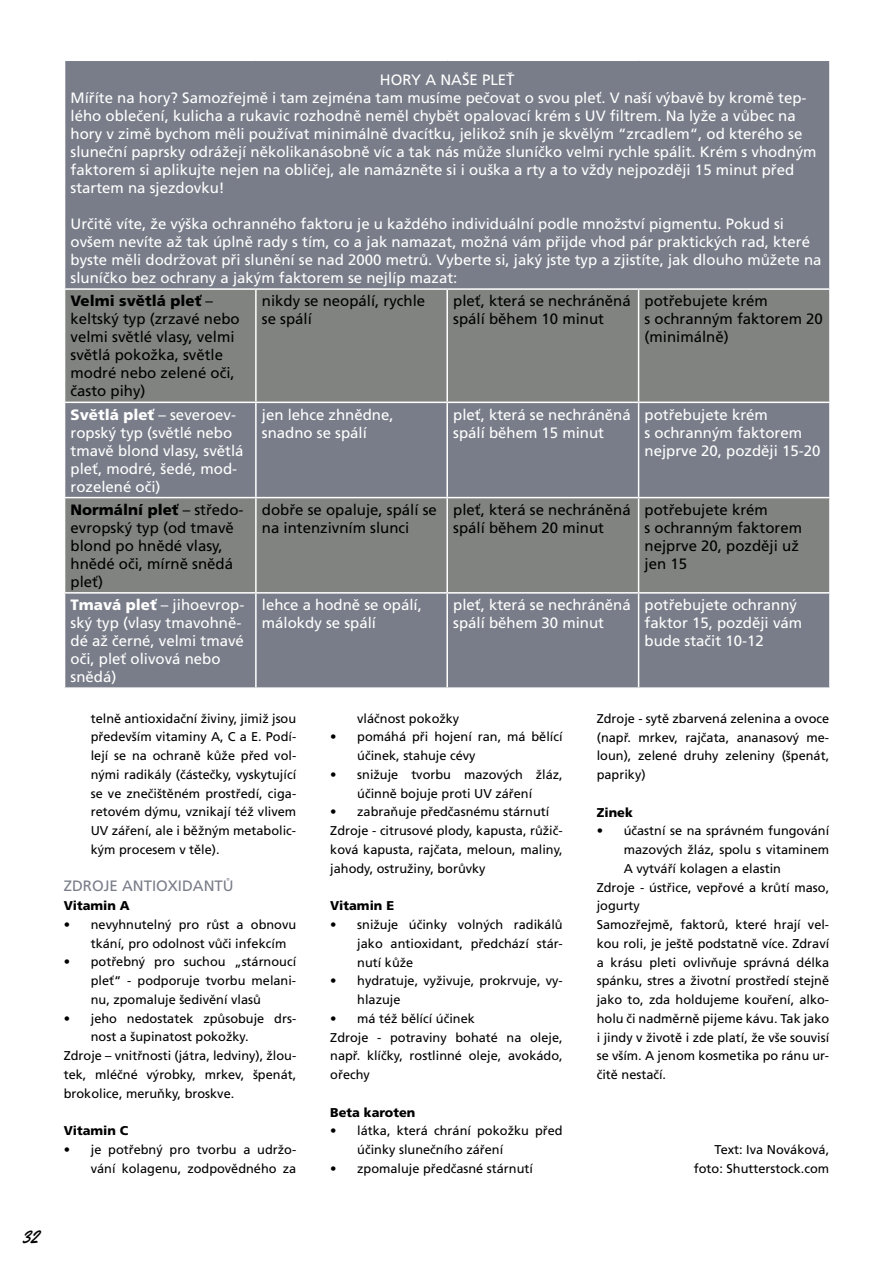
<style>
.page{position:relative;width:893px;height:1263px;background:#fff}
.page>*{position:absolute;margin:0;border:0;box-sizing:border-box;transform-origin:0 0}
.t1{font:21px "Yellowtail";color:#000}
.t2{font:15px/18px "Frutiger OT";color:#fff}
.t3{font:15px/18px "Frutiger OT";color:#000}
.t4{font:15px "Frutiger OT";color:#797d89}
.t5{font:12.75px/18.8px "Frutiger OT";color:#000}
.t6{font:900 12.75px "Frutiger OT";color:#000}
.s1{font-weight:900}
</style>
<div class="page">
<div style="left:65px;top:61px;width:764px;height:626px;background:#797d89"></div>
<div style="left:65px;top:290px;width:764px;height:302px;background:#818381"></div>
<hr style="left:64px;top:288px;width:192px;height:2px;background:#fff">
<hr style="left:64px;top:402px;width:192px;height:1px;background:#fff">
<hr style="left:256px;top:402px;width:191px;height:1px;background:#fff">
<hr style="left:447px;top:402px;width:192px;height:1px;background:#fff">
<hr style="left:639px;top:402px;width:192px;height:1px;background:#fff">
<hr style="left:64px;top:497px;width:192px;height:1px;background:#fff">
<hr style="left:256px;top:497px;width:191px;height:1px;background:#fff">
<hr style="left:447px;top:497px;width:192px;height:1px;background:#fff">
<hr style="left:639px;top:497px;width:192px;height:1px;background:#fff">
<hr style="left:64px;top:592px;width:192px;height:2px;background:#fff">
<hr style="left:256px;top:592px;width:191px;height:2px;background:#fff">
<hr style="left:447px;top:592px;width:192px;height:2px;background:#fff">
<hr style="left:639px;top:592px;width:192px;height:2px;background:#fff">
<hr style="left:639px;top:288px;width:192px;height:2px;background:#fff">
<hr style="left:447px;top:288px;width:192px;height:2px;background:#fff">
<hr style="left:638px;top:290px;width:1px;height:112px;background:#fff">
<hr style="left:638px;top:403px;width:1px;height:94px;background:#fff">
<hr style="left:638px;top:498px;width:1px;height:94px;background:#fff">
<hr style="left:638px;top:594px;width:1px;height:93px;background:#fff">
<hr style="left:256px;top:288px;width:191px;height:2px;background:#fff">
<hr style="left:255px;top:290px;width:2px;height:112px;background:#fff">
<hr style="left:446px;top:290px;width:2px;height:112px;background:#fff">
<hr style="left:255px;top:403px;width:2px;height:94px;background:#fff">
<hr style="left:446px;top:403px;width:2px;height:94px;background:#fff">
<hr style="left:255px;top:498px;width:2px;height:94px;background:#fff">
<hr style="left:446px;top:498px;width:2px;height:94px;background:#fff">
<hr style="left:255px;top:594px;width:2px;height:93px;background:#fff">
<hr style="left:446px;top:594px;width:2px;height:93px;background:#fff">
<h1 class="t1" style="left:22px;top:1222px;width:18px">32</h1>
<p class="t2" style="left:71px;top:71px;width:748px;text-indent:309px">HORY A NAŠE PLEŤ<br>Míříte na hory? Samozřejmě i tam zejména tam musíme pečovat o svou pleť. V naší výbavě by kromě tep&shy;lého oblečení, kulicha a rukavic rozhodně neměl chybět opalovací krém s UV filtrem. Na lyže a vůbec na hory v zimě bychom měli používat minimálně dvacítku, jelikož sníh je skvělým “zrcadlem“, od kterého se sluneční paprsky odrážejí několikanásobně víc a tak nás může sluníčko velmi rychle spálit. Krém s vhodným faktorem si aplikujte nejen na obličej, ale namázněte si i ouška a rty a to vždy nejpozději 15 minut před startem na sjezdovku!</p>
<p class="t2" style="left:71px;top:215px;width:752px">Určitě víte, že výška ochranného faktoru je u každého individuální podle množství pigmentu. Pokud si ovšem nevíte až tak úplně rady s tím, co a jak namazat, možná vám přijde vhod pár praktických rad, které byste měli dodržovat při slunění se nad 2000 metrů. Vyberte si, jaký jste typ a zjistíte, jak dlouho můžete na sluníčko bez ochrany a jakým faktorem se nejlíp mazat:</p>
<p class="t3" style="left:71px;top:292px;width:171px"><span class="s1">Velmi světlá pleť</span> – keltský typ (zrzavé nebo velmi světlé vlasy, velmi světlá pokožka, světle modré nebo zelené oči, často pihy)</p>
<p class="t3" style="left:262px;top:292px;width:165px">nikdy se neopálí, rychle se spálí</p>
<p class="t3" style="left:453px;top:292px;width:179px">pleť, která se nechráněná spálí během 10 minut</p>
<p class="t3" style="left:645px;top:292px;width:180px">potřebujete krém<br>s ochranným faktorem 20 (minimálně)</p>
<p class="t2" style="left:71px;top:406px;width:175px"><span class="s1">Světlá pleť</span> – severoev&shy;ropský typ (světlé nebo tmavě blond vlasy, světlá pleť, modré, šedé, mod&shy;rozelené oči)</p>
<p class="t2" style="left:262px;top:406px;width:133px">jen lehce zhnědne, snadno se spálí</p>
<p class="t2" style="left:453px;top:406px;width:179px">pleť, která se nechráněná spálí během 15 minut</p>
<p class="t2" style="left:645px;top:406px;width:177px">potřebujete krém<br>s ochranným faktorem nejprve 20, později 15-20</p>
<p class="t3" style="left:71px;top:501px;width:174px"><span class="s1">Normální pleť</span> – středo&shy;evropský typ (od tmavě blond po hnědé vlasy, hnědé oči, mírně snědá pleť)</p>
<p class="t3" style="left:262px;top:501px;width:177px">dobře se opaluje, spálí se na intenzivním slunci</p>
<p class="t3" style="left:453px;top:501px;width:179px">pleť, která se nechráněná spálí během 20 minut</p>
<p class="t3" style="left:645px;top:501px;width:159px">potřebujete krém<br>s ochranným faktorem nejprve 20, později už jen 15</p>
<p class="t2" style="left:71px;top:596px;width:175px"><span class="s1">Tmavá pleť</span> – jihoevrop&shy;ský typ (vlasy tmavohně&shy;dé až černé, velmi tmavé oči, pleť olivová nebo snědá)</p>
<p class="t2" style="left:262px;top:596px;width:162px">lehce a hodně se opálí, málokdy se spálí</p>
<p class="t2" style="left:453px;top:596px;width:179px">pleť, která se nechráněná spálí během 30 minut</p>
<p class="t2" style="left:645px;top:596px;width:159px">potřebujete ochranný faktor 15, později vám bude stačit 10-12</p>
<p class="t5" style="left:91px;top:709px;width:207px;text-align:justify">telně antioxidační živiny, jimiž jsou především vitaminy A, C a E. Podí&shy;lejí se na ochraně kůže před vol&shy;nými radikály (částečky, vyskytující se ve znečištěném prostředí, ciga&shy;retovém dýmu, vznikají též vlivem UV záření, ale i běžným metabolic&shy;kým procesem v těle).</p>
<p class="t4" style="left:64px;top:878px;width:172px">ZDROJE ANTIOXIDANTŮ</p>
<p class="t6" style="left:64px;top:898px;width:68px">Vitamin A</p>
<p class="t5" style="left:91px;top:915px;width:207px;text-indent:-27px">• nevyhnutelný pro růst a obnovu tkání, pro odolnost vůči infekcím</p>
<p class="t5" style="left:91px;top:953px;width:207px;text-align:justify;text-indent:-27px">• potřebný pro suchou „stárnoucí pleť“ - podporuje tvorbu melani&shy;nu, zpomaluje šedivění vlasů</p>
<p class="t5" style="left:64px;top:1009px;width:234px">• jeho nedostatek způsobuje drs-</p>
<p class="t5" style="left:91px;top:1028px;width:159px">nost a šupinatost pokožky.</p>
<p class="t5" style="left:64px;top:1047px;width:234px">Zdroje – vnitřnosti (játra, ledviny), žlou-</p>
<p class="t5" style="left:64px;top:1065px;width:234px">tek, mléčné výrobky, mrkev, špenát,</p>
<p class="t5" style="left:64px;top:1084px;width:172px">brokolice, meruňky, broskve.</p>
<p class="t6" style="left:64px;top:1123px;width:66px">Vitamin C</p>
<p class="t5" style="left:64px;top:1140px;width:234px;text-align:right">• je potřebný pro tvorbu a udržo&shy;vání kolagenu, zodpovědného za</p>
<p class="t5" style="left:357px;top:709px;width:104px">vláčnost pokožky</p>
<p class="t5" style="left:357px;top:728px;width:207px;text-indent:-27px">• pomáhá při hojení ran, má bělící účinek, stahuje cévy</p>
<p class="t5" style="left:330px;top:765px;width:234px;text-align:center">• snižuje tvorbu mazových žláz, účinně bojuje proti UV záření</p>
<p class="t5" style="left:330px;top:803px;width:234px">• zabraňuje předčasnému stárnutí Zdroje - citrusové plody, kapusta, růžič&shy;ková kapusta, rajčata, meloun, maliny, jahody, ostružiny, borůvky</p>
<p class="t6" style="left:330px;top:898px;width:65px">Vitamin E</p>
<p class="t5" style="left:357px;top:915px;width:207px;text-align:justify;text-indent:-27px">• snižuje účinky volných radikálů jako antioxidant, předchází stár&shy;nutí kůže</p>
<p class="t5" style="left:357px;top:972px;width:207px;text-indent:-27px">• hydratuje, vyživuje, prokrvuje, vy&shy;hlazuje</p>
<p class="t5" style="left:330px;top:1009px;width:234px">• má též bělící účinek<br>Zdroje - potraviny bohaté na oleje, např. klíčky, rostlinné oleje, avokádo, ořechy</p>
<p class="t6" style="left:330px;top:1105px;width:87px">Beta karoten</p>
<p class="t5" style="left:357px;top:1122px;width:207px;text-indent:-27px">• látka, která chrání pokožku před účinky slunečního záření</p>
<p class="t5" style="left:330px;top:1159px;width:204px">• zpomaluje předčasné stárnutí</p>
<p class="t5" style="left:597px;top:709px;width:234px;text-align:justify">Zdroje - sytě zbarvená zelenina a ovoce (např. mrkev, rajčata, ananasový me&shy;loun), zelené druhy zeleniny (špenát, papriky)</p>
<p class="t6" style="left:597px;top:805px;width:38px">Zinek</p>
<p class="t5" style="left:597px;top:822px;width:234px">• účastní se na správném fungování</p>
<p class="t5" style="left:624px;top:840px;width:207px">mazových žláz, spolu s vitaminem</p>
<p class="t5" style="left:624px;top:859px;width:159px">A vytváří kolagen a elastin</p>
<p class="t5" style="left:597px;top:878px;width:234px">Zdroje - ústřice, vepřové a krůtí maso,</p>
<p class="t5" style="left:597px;top:897px;width:45px">jogurty</p>
<p class="t5" style="left:597px;top:915px;width:234px">Samozřejmě, faktorů, které hrají vel-</p>
<p class="t5" style="left:597px;top:934px;width:234px">kou roli, je ještě podstatně více. Zdraví</p>
<p class="t5" style="left:597px;top:953px;width:234px">a krásu pleti ovlivňuje správná délka</p>
<p class="t5" style="left:597px;top:972px;width:234px">spánku, stres a životní prostředí stejně</p>
<p class="t5" style="left:597px;top:990px;width:234px">jako to, zda holdujeme kouření, alko-</p>
<p class="t5" style="left:597px;top:1009px;width:234px">holu či nadměrně pijeme kávu. Tak jako</p>
<p class="t5" style="left:597px;top:1028px;width:234px">i jindy v životě i zde platí, že vše souvisí</p>
<p class="t5" style="left:597px;top:1047px;width:234px">se vším. A jenom kosmetika po ránu ur-</p>
<p class="t5" style="left:597px;top:1066px;width:71px">čitě nestačí.</p>
<p class="t5" style="left:694px;top:1141px;width:137px;text-align:right">Text: Iva Nováková, foto: Shutterstock.com</p>
</div>
